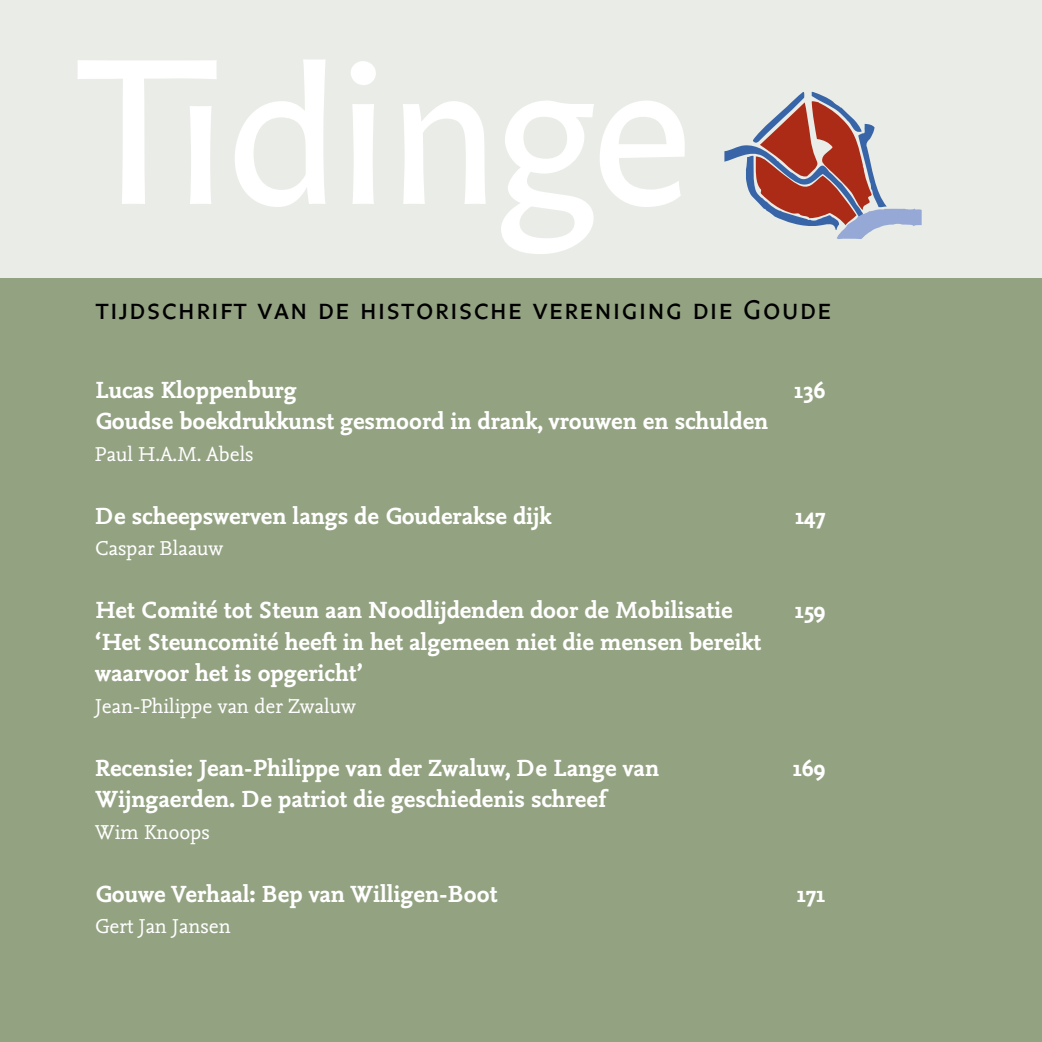
<style>
.page{position:relative;width:1042px;height:1042px;background:#fff}
.page>*{position:absolute;margin:0;border:0;box-sizing:border-box;transform-origin:0 0}
.t1{font:28px "Legato One SC";letter-spacing:.06em;color:#000}
.t2{font:700 24.5px/31.5px "Nexus Mix";color:#fff}
.t3{font:21px "Nexus Mix";color:#fff}
</style>
<div class="page">
<div style="left:0;top:0;width:1042px;height:286px;background:#eaede7"></div>
<div style="left:0;top:278px;width:1042px;height:764px;background:#93a281"></div>
<svg style="left:77px;top:60px;width:140px;height:144px"></svg>
<svg style="left:235px;top:59px;width:90px;height:148px"></svg>
<svg style="left:351px;top:61px;width:25px;height:143px"></svg>
<svg style="left:403px;top:101px;width:83px;height:103px"></svg>
<svg style="left:501px;top:101px;width:93px;height:153px"></svg>
<svg style="left:600px;top:101px;width:85px;height:106px"></svg>
<svg style="left:724px;top:91px;width:197px;height:148px"></svg>
<p class="t1" style="left:96px;top:294px;width:736px">tijdschrift van de historische vereniging die Goude</p>
<p class="t2" style="left:95px;top:373px;width:674px">Lucas Kloppenburg<br>Goudse boekdrukkunst gesmoord in drank, vrouwen en schulden</p>
<p class="t3" style="left:95px;top:440px;width:160px">Paul H.A.M. Abels</p>
<p class="t2" style="left:95px;top:499px;width:458px">De scheepswerven langs de Gouderakse dijk</p>
<p class="t3" style="left:95px;top:535px;width:130px">Caspar Blaauw</p>
<p class="t2" style="left:95px;top:594px;width:667px">Het Comité tot Steun aan Noodlijdenden door de Mobilisatie ‘Het Steuncomité heeft in het algemeen niet die mensen bereikt waarvoor het is opgericht’</p>
<p class="t3" style="left:95px;top:692px;width:262px">Jean-Philippe van der Zwaluw</p>
<p class="t2" style="left:95px;top:751px;width:565px">Recensie: Jean-Philippe van der Zwaluw, De Lange van<br>Wijngaerden. De patriot die geschiedenis schreef</p>
<p class="t3" style="left:95px;top:818px;width:116px">Wim Knoops</p>
<p class="t2" style="left:95px;top:877px;width:404px">Gouwe Verhaal: Bep van Willigen-Boot</p>
<p class="t3" style="left:95px;top:913px;width:137px">Gert Jan Jansen</p>
<p class="t2" style="left:794px;top:373px;width:33px">136</p>
<p class="t2" style="left:794px;top:499px;width:32px">147</p>
<p class="t2" style="left:794px;top:594px;width:32px">159</p>
<p class="t2" style="left:792px;top:751px;width:34px">169</p>
<p class="t2" style="left:796px;top:877px;width:30px">171</p>
</div>
